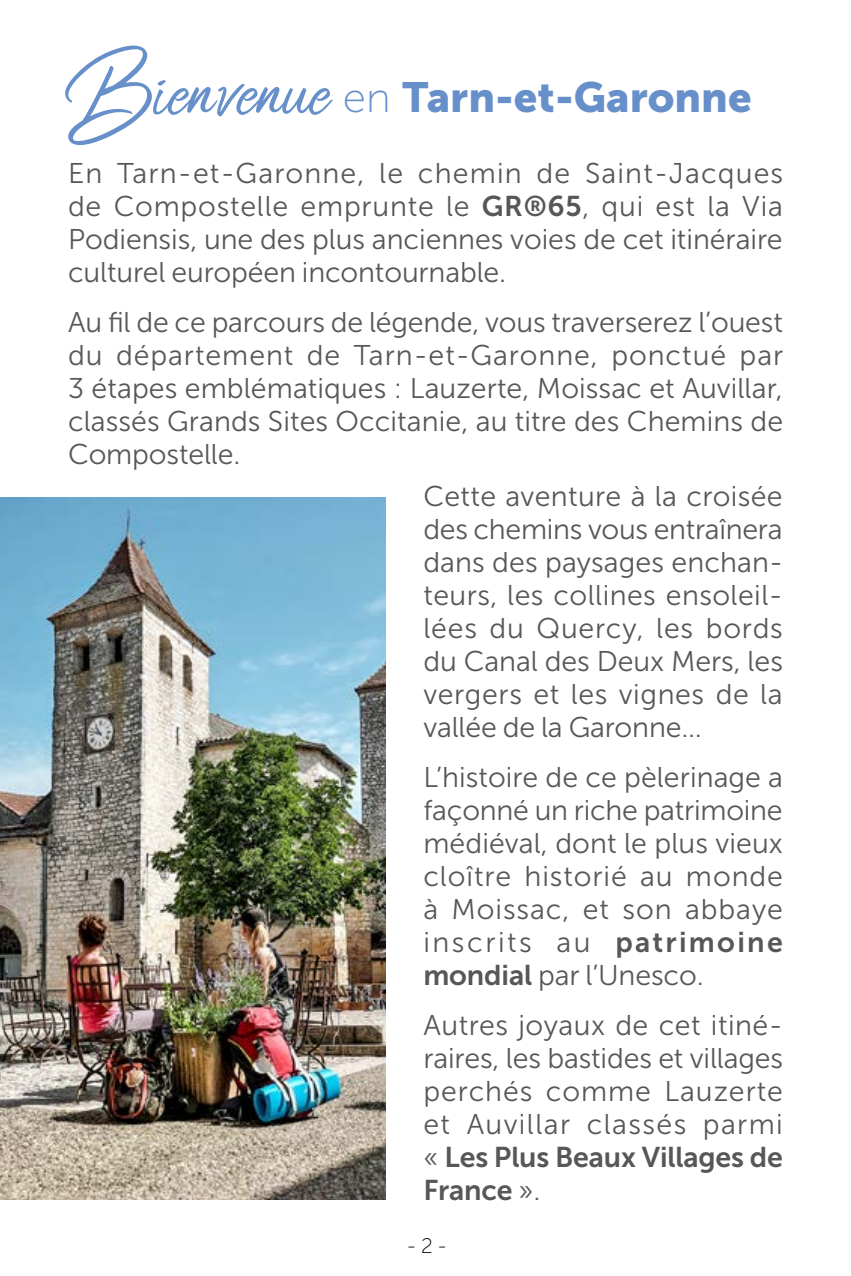
<style>
.page{position:relative;width:851px;height:1276px;background:#fff}
.page>*{position:absolute;margin:0;border:0;box-sizing:border-box;transform-origin:0 0}
.t1{font:42px "Museo Sans 900";color:#6790cb}
.t2{font:28.5px/33px "Museo Sans 300";letter-spacing:.005em;color:#575756;text-align:justify}
.t3{font:28.5px/33px "Museo Sans 700";letter-spacing:-.005em;color:#575756}
.t4{font:21px "Museo Sans 100";color:#000}
.s1{font-family:"Radicalis";font-size:60px}
.s2{font-family:"Museo Sans 100"}
.s3{font-family:"Museo Sans 700"}
.s4{font-family:"Museo Sans 300"}
</style>
<div class="page">
<img style="left:0;top:497px;width:385px;height:702px">
<h1 class="t1" style="left:68px;top:74px;width:685px"><span class="s1">Bienvenue</span> <span class="s2">en</span> Tarn-et-Garonne</h1>
<p class="t2" style="left:68px;top:157px;width:716px">En Tarn-et-Garonne, le chemin de Saint-Jacques de Compostelle emprunte le <span class="s3">GR®65</span>, qui est la Via Podiensis, une des plus anciennes voies de cet itinéraire culturel européen incontournable.</p>
<p class="t2" style="left:68px;top:306px;width:716px">Au fil de ce parcours de légende, vous traverserez l’ouest du département de Tarn-et-Garonne, ponctué par 3 étapes emblématiques : Lauzerte, Moissac et Auvillar, classés Grands Sites Occitanie, au titre des Chemins de Compostelle.</p>
<p class="t2" style="left:423px;top:480px;width:361px">Cette aventure à la croisée des chemins vous entraînera dans des paysages enchan&shy;teurs, les collines ensoleil&shy;lées du Quercy, les bords du Canal des Deux Mers, les vergers et les vignes de la vallée de la Garonne…</p>
<p class="t2" style="left:423px;top:761px;width:361px">L’histoire de ce pèlerinage a façonné un riche patrimoine médiéval, dont le plus vieux cloître historié au monde à Moissac, et son abbaye inscrits au <span class="s3">patrimoine mondial</span> par l’Unesco.</p>
<p class="t2" style="left:423px;top:1009px;width:361px">Autres joyaux de cet itiné&shy;raires, les bastides et villages perchés comme Lauzerte et Auvillar classés parmi</p>
<p class="t3" style="left:423px;top:1140px;width:361px"><span class="s4">«</span> Les Plus Beaux Villages de<br>France <span class="s4">».</span></p>
<p class="t4" style="left:407px;top:1234px;width:40px">- 2 -</p>
</div>
